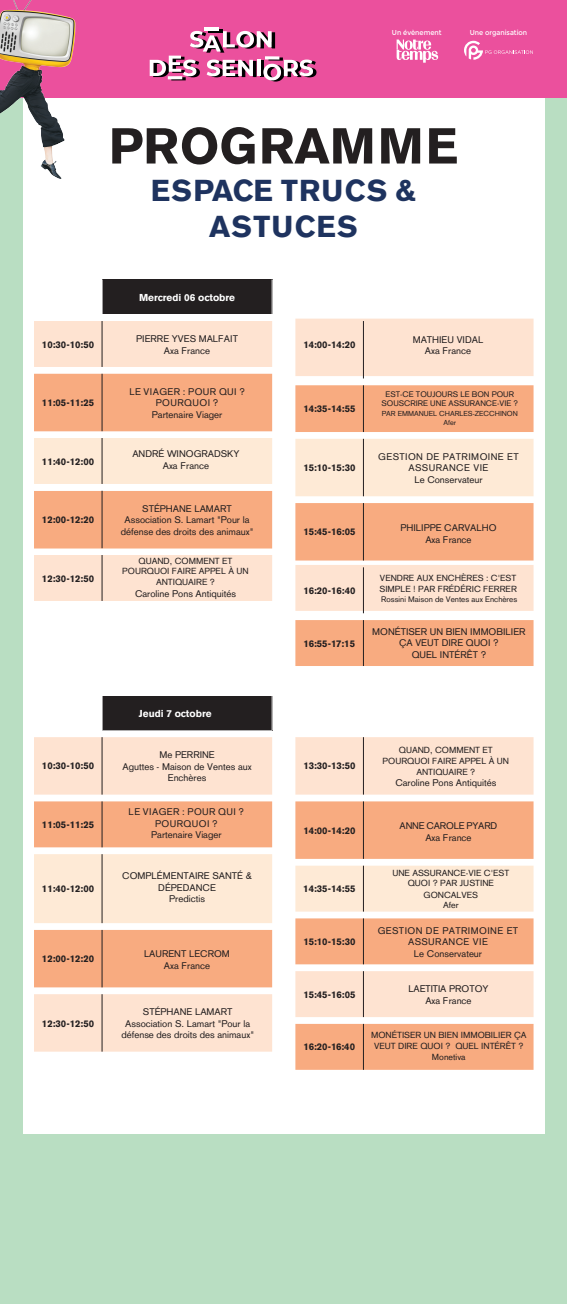
<style>
.page{position:relative;width:567px;height:1304px;background:#fff}
.page>*{position:absolute;margin:0;border:0;box-sizing:border-box;transform-origin:0 0}
.t1{font:700 50px "Akzidenz Grotesk BE";letter-spacing:.01em;color:#231f20}
.t2{font:700 30px/36px "Berthold Akzidenz Grotesk";letter-spacing:.04em;color:#1e335f;text-align:center}
.t3{font:700 10px "Akzidenz Grotesk BE";color:#fff}
.t4{font:9.6px/11.5px "Akzidenz Grotesk";color:#231f20;text-align:center}
.t5{font:700 9.6px "Akzidenz Grotesk BE";color:#231f20}
.t6{font:9.6px/11.5px "Akzidenz Grotesk";letter-spacing:.04em;color:#231f20;text-align:center}
.t7{font:9.6px/11.5px "Akzidenz Grotesk";letter-spacing:-.02em;color:#231f20;text-align:center}
.t8{font:8.8px/10.9px "Akzidenz Grotesk";color:#231f20;text-align:center}
.t9{font:8px/9.6px "Akzidenz Grotesk";color:#231f20;text-align:center}
.t10{font:7.2px/9px "Akzidenz Grotesk";color:#231f20;text-align:center}
.t11{font:7.16px "Montserrat";color:#fff;scale:.93 1}
.s1{font-family:"Akzidenz Grotesk BE"}
.s2{font-family:"Berthold Akzidenz Grotesk"}
</style>
<div class="page">
<div style="left:0;top:28px;width:567px;height:1276px;background:#b9dec2"></div>
<div style="left:23px;top:23px;width:521px;height:1111px;background:#fff"></div>
<div style="left:0;top:0;width:567px;height:98px;background:#eb509d"></div>
<hr style="left:208px;top:29px;width:15px;height:3px;background:#000001">
<hr style="left:205px;top:28px;width:14px;height:3px;background:#fff">
<svg style="left:150px;top:31px;width:166px;height:51px"></svg>
<svg style="left:464px;top:41px;width:69px;height:19px"></svg>
<svg style="left:397px;top:40px;width:41px;height:23px"></svg>
<img style="left:0;top:0;width:76px;height:179px">
<div style="left:102px;top:279px;width:170px;height:35px;background:#231f20"></div>
<svg style="left:34px;top:321px;width:238px;height:53px;background:#fee6d6"></svg>
<svg style="left:34px;top:374px;width:238px;height:227px;background:#f9c2a2"></svg>
<div style="left:34px;top:438px;width:238px;height:46px;background:#feead6"></div>
<hr style="left:102px;top:321px;width:1px;height:46px;background:#231f20">
<hr style="left:102px;top:374px;width:1px;height:57px;background:#231f20">
<hr style="left:102px;top:438px;width:1px;height:46px;background:#231f20">
<hr style="left:102px;top:555px;width:1px;height:46px;background:#231f20">
<hr style="left:102px;top:279px;width:1px;height:35px;background:#fff">
<hr style="left:102px;top:491px;width:1px;height:57px;background:#231f20">
<div style="left:295px;top:737px;width:238px;height:58px;background:#fee3d1"></div>
<svg style="left:295px;top:801px;width:238px;height:269px;background:#fac1a0"></svg>
<div style="left:295px;top:866px;width:238px;height:46px;background:#feead6"></div>
<hr style="left:363px;top:737px;width:1px;height:58px;background:#231f20">
<hr style="left:363px;top:801px;width:1px;height:58px;background:#231f20">
<hr style="left:363px;top:866px;width:1px;height:46px;background:#231f20">
<hr style="left:363px;top:971px;width:1px;height:46px;background:#231f20">
<hr style="left:363px;top:918px;width:1px;height:46px;background:#231f20">
<hr style="left:363px;top:1024px;width:1px;height:46px;background:#231f20">
<div style="left:102px;top:696px;width:170px;height:34px;background:#231f20"></div>
<div style="left:34px;top:737px;width:238px;height:58px;background:#fee3d1"></div>
<svg style="left:34px;top:801px;width:238px;height:251px;background:#fac6a8"></svg>
<div style="left:34px;top:854px;width:238px;height:69px;background:#feead6"></div>
<hr style="left:102px;top:737px;width:1px;height:58px;background:#231f20">
<hr style="left:102px;top:801px;width:1px;height:46px;background:#231f20">
<hr style="left:102px;top:854px;width:1px;height:69px;background:#231f20">
<hr style="left:102px;top:994px;width:1px;height:58px;background:#231f20">
<hr style="left:102px;top:696px;width:1px;height:34px;background:#fff">
<hr style="left:102px;top:930px;width:1px;height:57px;background:#231f20">
<div style="left:295px;top:319px;width:238px;height:60px;background:#fee3d1"></div>
<svg style="left:295px;top:385px;width:238px;height:281px;background:#fac1a0"></svg>
<div style="left:295px;top:439px;width:238px;height:57px;background:#feead6"></div>
<hr style="left:363px;top:321px;width:1px;height:57px;background:#231f20">
<hr style="left:363px;top:385px;width:1px;height:47px;background:#231f20">
<hr style="left:363px;top:439px;width:1px;height:57px;background:#231f20">
<hr style="left:363px;top:567px;width:1px;height:46px;background:#231f20">
<hr style="left:363px;top:503px;width:1px;height:58px;background:#231f20">
<hr style="left:363px;top:620px;width:1px;height:46px;background:#231f20">
<p class="t11" style="left:392px;top:28px;width:55px">Un évènement</p>
<p class="t11" style="left:470px;top:28px;width:63px">Une organisation</p>
<p class="t1" style="left:109px;top:117px;width:351px">PROGRAMME</p>
<p class="t2" style="left:151px;top:173px;width:267px"><span class="s1">ESPACE</span> TRUCS &amp;<br>ASTUCES</p>
<p class="t3" style="left:139px;top:291px;width:98px">Mercredi 06 octobre</p>
<p class="t5" style="left:42px;top:339px;width:54px">1<span class="s2">0</span>:<span class="s2">3</span>0-1<span class="s2">0</span>:<span class="s2">50</span></p>
<p class="t4" style="left:136px;top:333px;width:103px">PIERRE YVES MALFAIT<br>Axa France</p>
<p class="t5" style="left:42px;top:397px;width:54px">1<span class="s2">1</span>:0<span class="s2">5</span>-1<span class="s2">1</span>:<span class="s2">2</span>5</p>
<p class="t6" style="left:129px;top:386px;width:117px">LE VIAGER : POUR QUI ?<br>POURQUOI ?<br>Partenaire Viager</p>
<p class="t5" style="left:42px;top:456px;width:54px">1<span class="s2">1</span>:<span class="s2">4</span>0-1<span class="s2">2</span>:<span class="s2">00</span></p>
<p class="t4" style="left:132px;top:448px;width:109px">ANDRÉ WINOGRADSKY<br>Axa France</p>
<p class="t5" style="left:42px;top:514px;width:54px">1<span class="s2">2</span>:00-1<span class="s2">2</span>:<span class="s2">20</span></p>
<p class="t5" style="left:42px;top:573px;width:54px">1<span class="s2">2</span>:<span class="s2">3</span>0-1<span class="s2">2</span>:<span class="s2">5</span>0</p>
<p class="t4" style="left:121px;top:503px;width:134px">STÉPHANE LAMART<br>Association S. Lamart "Pour la défense des droits des animaux"</p>
<p class="t8" style="left:122px;top:555px;width:128px">QUAND, COMMENT ET<br>POURQUOI FAIRE APPEL À UN<br>ANTIQUAIRE ?</p>
<p class="t4" style="left:135px;top:588px;width:103px">Caroline Pons Antiquités</p>
<p class="t3" style="left:139px;top:707px;width:74px"><span class="s2">Jeudi 7</span> octobre</p>
<p class="t5" style="left:42px;top:761px;width:54px">1<span class="s2">0</span>:<span class="s2">3</span>0-1<span class="s2">0</span>:<span class="s2">50</span></p>
<p class="t4" style="left:122px;top:749px;width:131px">Me PERRINE<br>Aguttes - Maison de Ventes aux<br>Enchères</p>
<p class="t5" style="left:42px;top:819px;width:54px">1<span class="s2">1</span>:0<span class="s2">5</span>-1<span class="s2">1</span>:<span class="s2">2</span>5</p>
<p class="t6" style="left:129px;top:806px;width:117px">LE VIAGER : POUR QUI ?<br>POURQUOI ?<br>Partenaire Viager</p>
<p class="t5" style="left:42px;top:883px;width:54px">1<span class="s2">1</span>:<span class="s2">4</span>0-1<span class="s2">2</span>:<span class="s2">00</span></p>
<p class="t4" style="left:122px;top:870px;width:131px">COMPLÉMENTAIRE SANTÉ &amp;<br>DÉPEDANCE<br>Predictis</p>
<p class="t5" style="left:42px;top:953px;width:54px">1<span class="s2">2</span>:00-1<span class="s2">2</span>:<span class="s2">20</span></p>
<p class="t4" style="left:144px;top:948px;width:87px"><span class="s1">L</span>AURENT LECROM<br>Axa France</p>
<p class="t5" style="left:42px;top:1018px;width:54px">1<span class="s2">2</span>:<span class="s2">3</span>0-1<span class="s2">2</span>:<span class="s2">5</span>0</p>
<p class="t4" style="left:121px;top:1006px;width:134px">STÉPHANE LAMART<br>Association S. Lamart "Pour la défense des droits des animaux"</p>
<p class="t5" style="left:303px;top:339px;width:54px">1<span class="s2">4</span>:00-1<span class="s2">4</span>:<span class="s2">20</span></p>
<p class="t4" style="left:413px;top:333px;width:72px">MATHIEU VIDAL<br><span class="s1">A</span>xa France</p>
<p class="t5" style="left:303px;top:403px;width:54px">1<span class="s2">4</span>:<span class="s2">35</span>-1<span class="s2">4</span>:<span class="s2">5</span>5</p>
<p class="t9" style="left:381px;top:389px;width:138px">EST-CE TOUJOURS LE BON POUR<br>SOUSCRIRE UNE ASSURANCE-VIE ?</p>
<p class="t10" style="left:382px;top:409px;width:138px">PAR EMMANUEL CHARLES-ZECCHINON<br>Afer</p>
<p class="t5" style="left:303px;top:462px;width:54px">1<span class="s2">5</span>:<span class="s2">1</span>0-1<span class="s2">5</span>:<span class="s2">30</span></p>
<p class="t6" style="left:378px;top:451px;width:142px">GESTION DE PATRIMOINE ET<br>ASSURANCE VIE<br>Le Conservateur</p>
<p class="t5" style="left:303px;top:526px;width:54px">1<span class="s2">5</span>:<span class="s2">45</span>-1<span class="s2">6</span>:<span class="s2">0</span>5</p>
<p class="t4" style="left:400px;top:522px;width:98px">PHILIPPE CARVALHO<br>Axa France</p>
<p class="t5" style="left:303px;top:585px;width:54px">1<span class="s2">6</span>:<span class="s2">2</span>0-16:<span class="s2">4</span>0</p>
<p class="t5" style="left:303px;top:638px;width:53px">16:<span class="s2">55</span>-17:<span class="s2">15</span></p>
<p class="t8" style="left:379px;top:572px;width:139px;line-height:11.2px;text-align:left">VENDRE AUX ENCHÈRES : C'EST<br>SIMPLE ! PAR FRÉDÉRIC FERRER</p>
<p class="t9" style="left:381px;top:594px;width:138px">Rossini Maison de Ventes aux Enchères</p>
<p class="t4" style="left:372px;top:626px;width:155px">MONÉTISER UN BIEN IMMOBILIER<br>ÇA VEUT DIRE QUOI ?<br>QUEL INTÉRÊT ?</p>
<p class="t5" style="left:303px;top:761px;width:54px">1<span class="s2">3</span>:<span class="s2">3</span>0-1<span class="s2">3</span>:<span class="s2">50</span></p>
<p class="t8" style="left:383px;top:745px;width:128px">QUAND, COMMENT ET<br>POURQUOI FAIRE APPEL À UN<br>ANTIQUAIRE ?</p>
<p class="t4" style="left:395px;top:777px;width:103px">Caroline Pons Antiquités</p>
<p class="t5" style="left:303px;top:825px;width:54px">1<span class="s2">4</span>:00-1<span class="s2">4</span>:<span class="s2">20</span></p>
<p class="t7" style="left:400px;top:820px;width:99px">ANNE CAROLE PYARD<br>Axa France</p>
<p class="t5" style="left:303px;top:883px;width:54px">1<span class="s2">4</span>:<span class="s2">35</span>-1<span class="s2">4</span>:<span class="s2">5</span>5</p>
<p class="t5" style="left:303px;top:936px;width:54px">1<span class="s2">5</span>:<span class="s2">1</span>0-1<span class="s2">5</span>:<span class="s2">30</span></p>
<p class="t8" style="left:392px;top:867px;width:118px">UNE ASSURANCE-VIE C'EST<br>QUOI ? PAR JUSTINE<br>GONCALVES<br>Afer</p>
<p class="t6" style="left:378px;top:924px;width:142px">GESTION DE PATRIMOINE ET<br>ASSURANCE VIE<br>Le Conservateur</p>
<p class="t5" style="left:303px;top:989px;width:54px">15:<span class="s2">45</span>-16:0<span class="s2">5</span></p>
<p class="t4" style="left:408px;top:983px;width:82px"><span class="s1">LAETITIA</span> PROTOY<br><span class="s1">A</span>xa France</p>
<p class="t5" style="left:303px;top:1042px;width:53px">16:<span class="s2">2</span>0-1<span class="s2">6</span>:<span class="s2">4</span>0</p>
<p class="t8" style="left:371px;top:1029px;width:157px;line-height:11px">MONÉTISER UN BIEN IMMOBILIER ÇA<br>VEUT DIRE QUOI ? QUEL INTÉRÊT ?<br>Monetiva</p>
</div>
